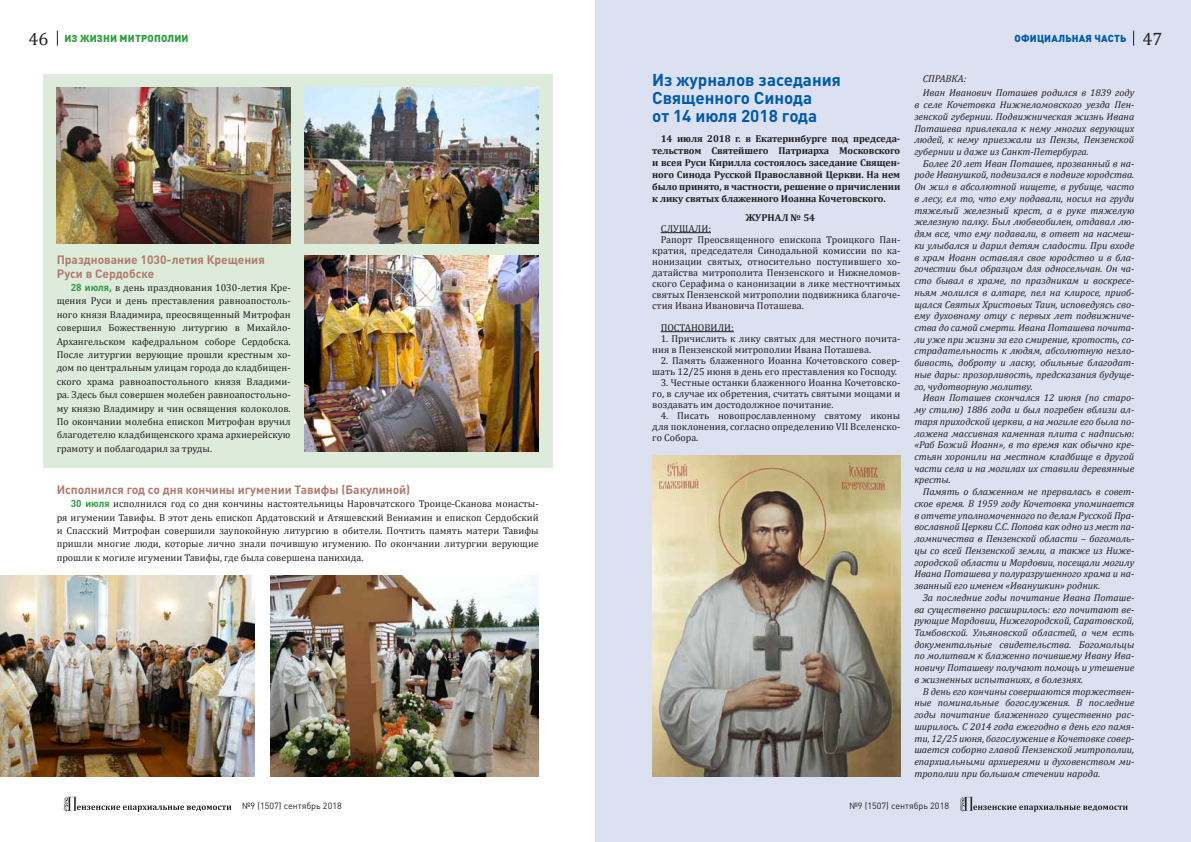
<style>
.page{position:relative;width:1191px;height:842px;background:#fff}
.page>*{position:absolute;margin:0;border:0;box-sizing:border-box;transform-origin:0 0}
.t1{font:18px "Cambria";color:#231f20}
.t2{font:700 17px/18px "DIN Pro";color:#015aaa}
.t3{font:700 12px/13.3px "DIN Pro";color:#b07b6e}
.t4{font:italic 10px/11.7px "Cambria";color:#231f20;text-align:justify}
.t5{font:10px/13.4px "Cambria";color:#231f20;text-align:justify}
.t6{font:700 10px/12px "Cambria";letter-spacing:-.01em;color:#231f20;text-align:justify}
.t7{font:900 10px "DIN Pro";letter-spacing:.02em;color:#015aaa}
.t8{font:900 10px "DIN Pro";letter-spacing:.02em;color:#2f9f41}
.t9{font:9px "DIN Pro";color:#231f20}
.s1{font-family:"Cambria";font-weight:400;font-size:18px;color:#231f20}
.s2{font-family:"DIN Pro";font-weight:700;color:#2f9f41}
</style>
<div class="page">
<div style="left:595px;top:0;width:596px;height:842px;background:#dbe1f1"></div>
<div style="left:43px;top:74px;width:510px;height:393px;background:#ddebda"></div>
<img style="left:0;top:576px;width:254px;height:201px">
<img style="left:270px;top:576px;width:269px;height:201px">
<img style="left:57px;top:88px;width:234px;height:156px">
<img style="left:305px;top:88px;width:234px;height:156px">
<img style="left:305px;top:256px;width:234px;height:196px">
<svg style="left:64px;top:797px;width:167px;height:15px"></svg>
<svg style="left:57px;top:31px;width:1px;height:15px"></svg>
<svg style="left:960px;top:797px;width:167px;height:15px"></svg>
<svg style="left:1133px;top:31px;width:1px;height:15px"></svg>
<hr style="left:660px;top:232px;width:51px;height:1px;background:#231f20">
<hr style="left:660px;top:331px;width:74px;height:1px;background:#231f20">
<img style="left:652px;top:456px;width:248px;height:321px">
<h1 class="t1" style="left:28px;top:28px;width:21px">46</h1>
<p class="t8" style="left:64px;top:29px;width:126px">Из жизни митрополии</p>
<p class="t7" style="left:1014px;top:29px;width:149px">Официальная часть <span class="s1">47</span></p>
<p class="t3" style="left:57px;top:252px;width:209px">Празднование 1030-летия Крещения<br>Руси в Сердобске</p>
<p class="t5" style="left:57px;top:281px;width:235px;text-indent:14px"><span class="s2">28 июля,</span> в день празднования 1030-летия Кре&shy;щения Руси и день преставления равноапостоль&shy;ного князя Владимира, преосвященный Митрофан совершил Божественную литургию в Михайло-Архангельском кафедральном соборе Сердобска.<br>После литургии верующие прошли крестным хо&shy;дом по центральным улицам города до кладбищен&shy;ского храма равноапостольного князя Владими&shy;ра. Здесь был совершен молебен равноапостольно&shy;му князю Владимиру и чин освящения колоколов.<br>По окончании молебна епископ Митрофан вручил благодетелю кладбищенского храма архиерейскую грамоту и поблагодарил за труды.</p>
<p class="t3" style="left:57px;top:481px;width:355px">Исполнился год со дня кончины игумении Тавифы (Бакулиной)</p>
<p class="t5" style="left:57px;top:497px;width:483px;text-indent:14px"><span class="s2">30 июля</span> исполнился год со дня кончины настоятельницы Наровчатского Троице-Сканова монасты&shy;ря игумении Тавифы. В этот день епископ Ардатовский и Атяшевский Вениамин и епископ Сердобский и Спасский Митрофан совершили заупокойную литургию в обители. Почтить память матери Тавифы пришли многие люди, которые лично знали почившую игумению. По окончании литургии верующие прошли к могиле игумении Тавифы, где была совершена панихида.</p>
<p class="t9" style="left:242px;top:799px;width:101px">№9 (1507) сентябрь 2018</p>
<h2 class="t2" style="left:652px;top:69px;width:190px">Из журналов заседания<br>Священного Синода<br>от 14 июля 2018 года</h2>
<p class="t4" style="left:923px;top:72px;width:13px">Справка</p>
<p class="t4" style="left:923px;top:71px;width:213px;line-height:14.6px;text-indent:41px">:<br>Иван Иванович Поташев родился в 1839 году</p>
<p class="t4" style="left:914px;top:98px;width:221px">в селе Кочетовка Нижнеломовского уезда Пен&shy;зенской губернии. Подвижническая жизнь Ивана Поташева привлекала к нему многих верующих людей, к нему приезжали из Пензы, Пензенской губернии и даже из Санкт-Петербурга.</p>
<p class="t4" style="left:914px;top:157px;width:221px;text-indent:8px">Более 20 лет Иван Поташев, прозванный в на&shy;роде Иванушкой, подвизался в подвиге юродства.<br>Он жил в абсолютной нищете, в рубище, часто в лесу, ел то, что ему подавали, носил на груди тяжелый железный крест, а в руке тяжелую железную палку. Был любвеобилен, отдавал лю&shy;дям все, что ему подавали, в ответ на насмеш&shy;ки улыбался и дарил детям сладости. При входе в храм Иоанн оставлял свое юродство и в бла&shy;гочестии был образцом для односельчан. Он ча&shy;сто бывал в храме, по праздникам и воскресе&shy;ньям молился в алтаре, пел на клиросе, приоб&shy;щался Святых Христовых Таин, исповедуясь сво&shy;ему духовному отцу с первых лет подвижниче&shy;ства до самой смерти. Ивана Поташева почита&shy;ли уже при жизни за его смирение, кротость, со&shy;страдательность к людям, абсолютную незло&shy;бивость, доброту и ласку, обильные благодат&shy;ные дары: прозорливость, предсказания будуще&shy;го, чудотворную молитву.</p>
<p class="t4" style="left:914px;top:392px;width:221px;text-indent:8px">Иван Поташев скончался 12 июня (по старо&shy;му стилю) 1886 года и был погребен вблизи ал&shy;таря приходской церкви, а на могиле его была по&shy;ложена массивная каменная плита с надписью: «Раб Божий Иоанн», в то время как обычно кре&shy;стьян хоронили на местном кладбище в другой части села и на могилах их ставили деревянные кресты.</p>
<p class="t4" style="left:914px;top:485px;width:221px;text-indent:8px">Память о блаженном не прервалась в совет&shy;ское время. В 1959 году Кочетовка упоминается в отчете уполномоченного по делам Русской Пра&shy;вославной Церкви С.С. Попова как одно из мест па&shy;ломничества в Пензенской области – богомоль&shy;цы со всей Пензенской земли, а также из Ниже&shy;городской области и Мордовии, посещали могилу Ивана Поташева у полуразрушенного храма и на&shy;званный его именем «Иванушкин» родник.</p>
<p class="t4" style="left:914px;top:591px;width:221px;text-indent:8px">За последние годы почитание Ивана Поташе&shy;ва существенно расширилось: его почитают ве&shy;рующие Мордовии, Нижегородской, Саратовской, Тамбовской. Ульяновской областей, о чем есть документальные свидетельства. Богомольцы по молитвам к блаженно почившему Ивану Ива&shy;новичу Поташеву получают помощь и утешение в жизненных испытаниях, в болезнях.</p>
<p class="t4" style="left:914px;top:685px;width:221px;text-indent:8px">В день его кончины совершаются торжествен&shy;ные поминальные богослужения. В последние годы почитание блаженного существенно рас&shy;ширилось. С 2014 года ежегодно в день его памя&shy;ти, 12/25 июня, богослужение в Кочетовке совер&shy;шается соборно главой Пензенской митрополии, епархиальными архиереями и духовенством ми&shy;трополии при большом стечении народа.</p>
<p class="t6" style="left:652px;top:132px;width:250px;text-indent:9px">14 июля 2018 г. в Екатеринбурге под председа&shy;тельством Святейшего Патриарха Московского и всея Руси Кирилла состоялось заседание Священ&shy;ного Синода Русской Православной Церкви. На нем было принято, в частности, решение о причислении к лику святых блаженного Иоанна Кочетовского.</p>
<p class="t6" style="left:746px;top:211px;width:71px">ЖУРНАЛ № 54</p>
<p class="t5" style="left:660px;top:222px;width:52px">СЛУШАЛИ:</p>
<p class="t5" style="left:660px;top:233px;width:241px">Рапорт Преосвященного епископа Троицкого Пан-</p>
<p class="t5" style="left:652px;top:244px;width:250px">кратия, председателя Синодальной комиссии по ка-</p>
<p class="t5" style="left:652px;top:255px;width:250px">нонизации святых, относительно поступившего хо-</p>
<p class="t5" style="left:652px;top:266px;width:250px">датайства митрополита Пензенского и Нижнеломов-</p>
<p class="t5" style="left:652px;top:277px;width:250px">ского Серафима о канонизации в лике местночтимых</p>
<p class="t5" style="left:652px;top:288px;width:250px">святых Пензенской митрополии подвижника благоче-</p>
<p class="t5" style="left:652px;top:299px;width:153px">стия Ивана Ивановича Поташева.</p>
<p class="t5" style="left:660px;top:321px;width:75px">ПОСТАНОВИЛИ:</p>
<p class="t5" style="left:652px;top:333px;width:250px;line-height:11px;text-indent:8px">1. Причислить к лику святых для местного почита&shy;ния в Пензенской митрополии Ивана Поташева.</p>
<p class="t5" style="left:652px;top:355px;width:250px;line-height:11px;text-indent:8px">2. Память блаженного Иоанна Кочетовского совер&shy;шать 12/25 июня в день его преставления ко Господу.</p>
<p class="t5" style="left:652px;top:377px;width:250px;line-height:11px;text-indent:8px">3. Честные останки блаженного Иоанна Кочетовско&shy;го, в случае их обретения, считать святыми мощами и воздавать им достодолжное почитание.</p>
<p class="t5" style="left:652px;top:410px;width:250px;line-height:11px;text-indent:8px">4. Писать новопрославленному святому иконы для поклонения, согласно определению VII Вселенско&shy;го Собора.</p>
<p class="t9" style="left:849px;top:799px;width:101px">№9 (1507) сентябрь 2018</p>
</div>
